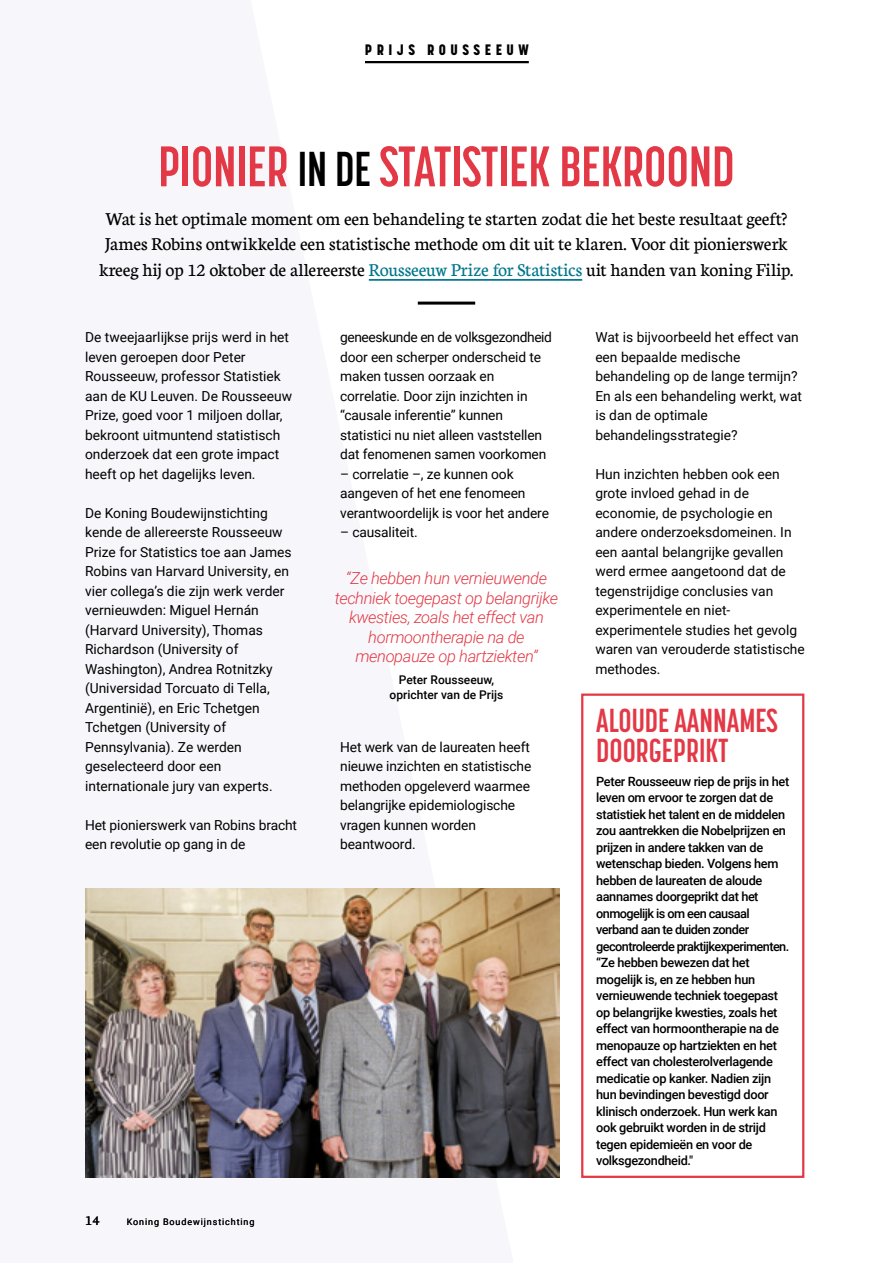
<style>
.page{position:relative;width:893px;height:1263px;background:#fff}
.page>*{position:absolute;margin:0;border:0;box-sizing:border-box;transform-origin:0 0}
.t1{font:700 56.55px "Korolev Compressed";letter-spacing:-.005em;color:#e33845}
.t2{font:700 33px/30px "Korolev Compressed";color:#e33845}
.t3{font:19.5px/25.5px "Neuton";letter-spacing:-.01em;color:#000;text-align:center}
.t4{font:italic 300 16.5px/19.5px "Roboto";letter-spacing:-.025em;color:#e33845;text-align:center}
.t5{font:800 15px "Korolev Condensed";letter-spacing:.3em;color:#000}
.t6{font:15px "Neuton";color:#000}
.t7{font:13.8px/19.5px "Roboto";color:#000}
.t8{font:500 12.75px/16.5px "Roboto";letter-spacing:-.025em;color:#000}
.t9{font:500 12px/15px "Roboto";color:#000;text-align:center}
.t10{font:9px "Roboto";letter-spacing:.1em;color:#000}
.s1{font-size:48.45px;color:#000}
.s2{color:#00778e}
</style>
<div class="page">
<hr style="left:369px;top:279px;width:213px;height:2px;background:#00778e">
<hr style="left:418px;top:302px;width:57px;height:3px;background:#000">
<div style="left:581px;top:693px;width:223px;height:485px;border:2px solid #e33845"></div>
<img style="left:85px;top:888px;width:475px;height:290px">
<hr style="left:365px;top:61px;width:164px;height:2px;background:#000">
<p class="t5" style="left:365px;top:40px;width:165px">PRIJS ROUSSEEUW</p>
<h1 class="t1" style="left:158px;top:135px;width:578px">PIONIER <span class="s1">IN DE</span> STATISTIEK BEKROOND</h1>
<p class="t3" style="left:99px;top:205px;width:696px">Wat is het optimale moment om een behandeling te starten zodat die het beste resultaat geeft?<br>James Robins ontwikkelde een statistische methode om dit uit te klaren. Voor dit pionierswerk kreeg hij op 12 oktober de allereerste <span class="s2">Rousseeuw Prize for Statistics</span> uit handen van koning Filip.</p>
<p class="t7" style="left:85px;top:327px;width:209px">De tweejaarlijkse prijs werd in het leven geroepen door Peter<br>Rousseeuw, professor Statistiek aan de KU Leuven. De Rousseeuw<br>Prize, goed voor 1 miljoen dollar, bekroont uitmuntend statistisch onderzoek dat een grote impact heeft op het dagelijks leven.</p>
<p class="t7" style="left:85px;top:502px;width:208px">De Koning Boudewijnstichting kende de allereerste Rousseeuw<br>Prize for Statistics toe aan James<br>Robins van Harvard University, en vier collega’s die zijn werk verder vernieuwden: Miguel Hernán (Harvard University), Thomas<br>Richardson (University of<br>Washington), Andrea Rotnitzky (Universidad Torcuato di Tella,<br>Argentinië), en Eric Tchetgen<br>Tchetgen (University of<br>Pennsylvania). Ze werden geselecteerd door een internationale jury van experts.</p>
<p class="t7" style="left:85px;top:814px;width:214px">Het pionierswerk van Robins bracht een revolutie op gang in de</p>
<p class="t6" style="left:85px;top:1211px;width:16px">14</p>
<p class="t10" style="left:127px;top:1215px;width:129px">Koning Boudewijnstichting</p>
<p class="t7" style="left:340px;top:327px;width:213px">geneeskunde en de volksgezondheid door een scherper onderscheid te maken tussen oorzaak en correlatie. Door zijn inzichten in “causale inferentie” kunnen statistici nu niet alleen vaststellen dat fenomenen samen voorkomen</p>
<p class="t7" style="left:340px;top:463px;width:210px">– correlatie –, ze kunnen ook aangeven of het ene fenomeen verantwoordelijk is voor het andere</p>
<p class="t7" style="left:340px;top:522px;width:79px">– causaliteit.</p>
<p class="t4" style="left:335px;top:568px;width:225px">“Ze hebben hun vernieuwende techniek toegepast op belangrijke kwesties, zoals het effect van hormoontherapie na de menopauze op hartziekten”</p>
<p class="t9" style="left:390px;top:672px;width:115px">Peter Rousseeuw, oprichter van de Prijs</p>
<p class="t7" style="left:340px;top:736px;width:193px">Het werk van de laureaten heeft nieuwe inzichten en statistische methoden opgeleverd waarmee belangrijke epidemiologische vragen kunnen worden beantwoord.</p>
<p class="t7" style="left:595px;top:327px;width:208px">Wat is bijvoorbeeld het effect van een bepaalde medische behandeling op de lange termijn?<br>En als een behandeling werkt, wat is dan de optimale behandelingsstrategie?</p>
<p class="t7" style="left:595px;top:463px;width:211px">Hun inzichten hebben ook een grote invloed gehad in de economie, de psychologie en andere onderzoeksdomeinen. In een aantal belangrijke gevallen werd ermee aangetoond dat de tegenstrijdige conclusies van experimentele en niet&shy;experimentele studies het gevolg waren van verouderde statistische methodes.</p>
<h2 class="t2" style="left:596px;top:705px;width:183px">ALOUDE AANNAMES<br>DOORGEPRIKT</h2>
<p class="t8" style="left:596px;top:772px;width:195px">Peter Rousseeuw riep de prijs in het leven om ervoor te zorgen dat de statistiek het talent en de middelen zou aantrekken die Nobelprijzen en prijzen in andere takken van de wetenschap bieden. Volgens hem hebben de laureaten de aloude aannames doorgeprikt dat het onmogelijk is om een causaal verband aan te duiden zonder gecontroleerde praktijkexperimenten. “Ze hebben bewezen dat het mogelijk is, en ze hebben hun vernieuwende techniek toegepast op belangrijke kwesties, zoals het effect van hormoontherapie na de menopauze op hartziekten en het effect van cholesterolverlagende medicatie op kanker. Nadien zijn hun bevindingen bevestigd door klinisch onderzoek. Hun werk kan ook gebruikt worden in de strijd tegen epidemieën en voor de volksgezondheid."</p>
</div>
